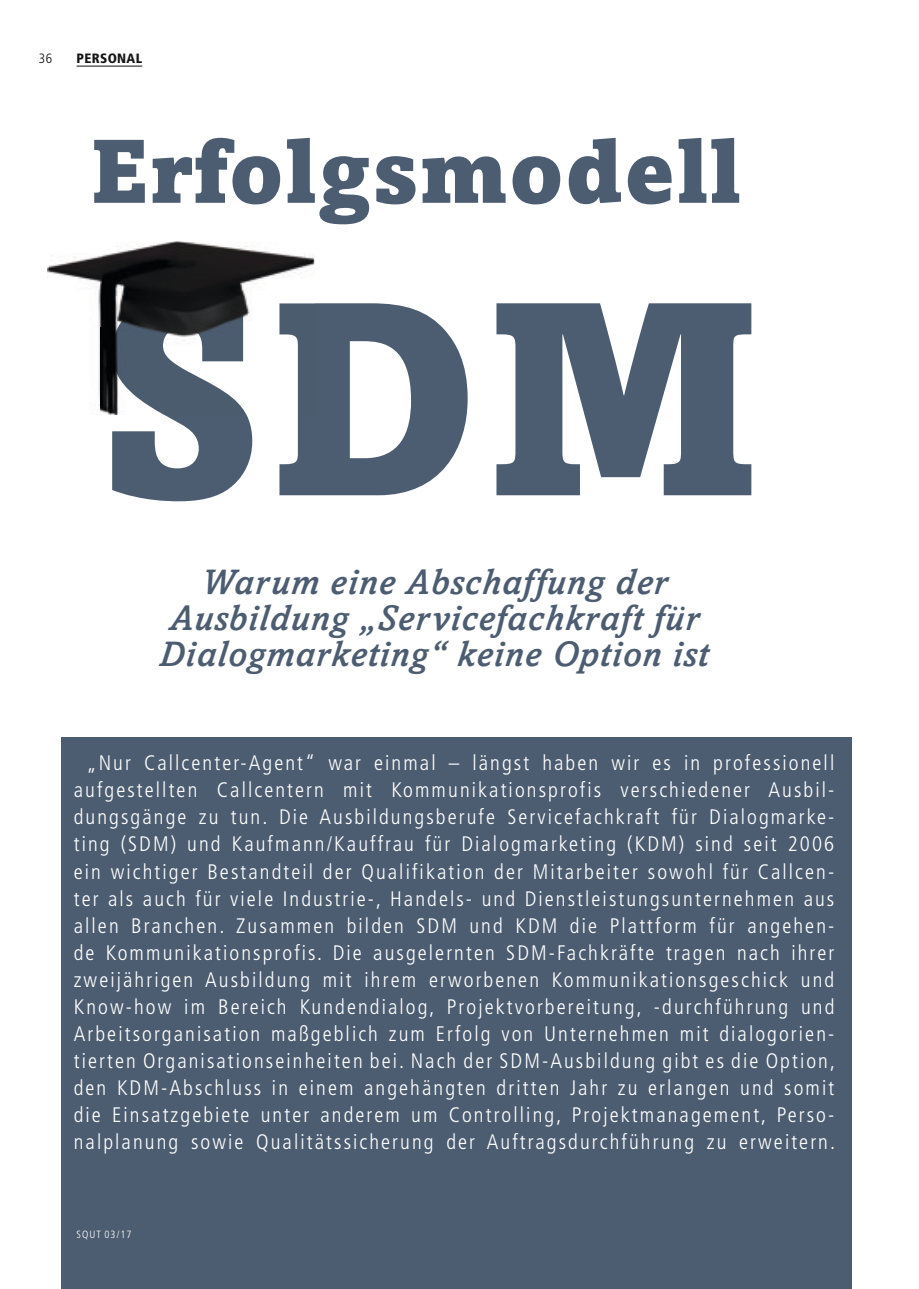
<style>
.page{position:relative;width:919px;height:1289px;background:#fff}
.page>*{position:absolute;margin:0;border:0;box-sizing:border-box;transform-origin:0 0}
.t1{font:900 274.5px "Amasis MT Std";color:#4d5d71}
.t2{font:900 90px "Amasis MT Std";letter-spacing:.02em;color:#4d5d71}
.t3{font:italic 500 36px/36px "Amasis MT Std";letter-spacing:.025em;color:#4d5d71;text-align:center}
.t4{font:300 condensed 21px/27px "Frutiger LT Std";letter-spacing:.1em;color:#fff;text-align:center}
.t5{font:900 condensed 13.5px "Frutiger LT Std";letter-spacing:.025em;color:#131413}
.t6{font:300 condensed 13.5px "Frutiger LT Std";color:#131413}
.t7{font:300 condensed 10.5px "Frutiger LT Std";color:#fff}
</style>
<div class="page">
<hr style="left:77px;top:66px;width:65px;height:1px;background:#131413">
<div style="left:61px;top:737px;width:790px;height:551px;background:#4d5d71"></div>
<img style="left:101px;top:241px;width:213px;height:86px">
<img style="left:48px;top:256px;width:53px;height:156px">
<img style="left:101px;top:327px;width:11px;height:87px">
<img style="left:112px;top:297px;width:202px;height:117px">
<p class="t6" style="left:39px;top:53px;width:15px">36</p>
<p class="t5" style="left:77px;top:53px;width:67px">PERSONAL</p>
<h2 class="t2" style="left:90px;top:138px;width:651px">Erfolgsmodell</h2>
<h1 class="t1" style="left:97px;top:297px;width:667px">SDM</h1>
<h3 class="t3" style="left:159px;top:567px;width:550px">Warum eine Abschaffung der<br>Ausbildung „Servicefachkraft für<br>Dialogmarketing“ keine Option ist</h3>
<p class="t4" style="left:74px;top:751px;width:762px">„Nur Callcenter-Agent“ war einmal – längst haben wir es in professionell aufgestellten Callcentern mit Kommunikationsprofis verschiedener Ausbil&shy;dungsgänge zu tun. Die Ausbildungsberufe Servicefachkraft für Dialogmarke&shy;ting (SDM) und Kaufmann/Kauffrau für Dialogmarketing (KDM) sind seit 2006 ein wichtiger Bestandteil der Qualifikation der Mitarbeiter sowohl für Callcen&shy;ter als auch für viele Industrie-, Handels- und Dienstleistungsunternehmen aus allen Branchen. Zusammen bilden SDM und KDM die Plattform für angehen&shy;de Kommunikationsprofis. Die ausgelernten SDM-Fachkräfte tragen nach ihrer zweijährigen Ausbildung mit ihrem erworbenen Kommunikationsgeschick und Know-how im Bereich Kundendialog, Projektvorbereitung, -durchführung und Arbeitsorganisation maßgeblich zum Erfolg von Unternehmen mit dialogorien&shy;tierten Organisationseinheiten bei. Nach der SDM-Ausbildung gibt es die Option, den KDM-Abschluss in einem angehängten dritten Jahr zu erlangen und somit die Einsatzgebiete unter anderem um Controlling, Projektmanagement, Perso&shy;nalplanung sowie Qualitätssicherung der Auftragsdurchführung zu erweitern.</p>
<p class="t7" style="left:77px;top:1229px;width:56px">SQUT 03/17</p>
</div>
